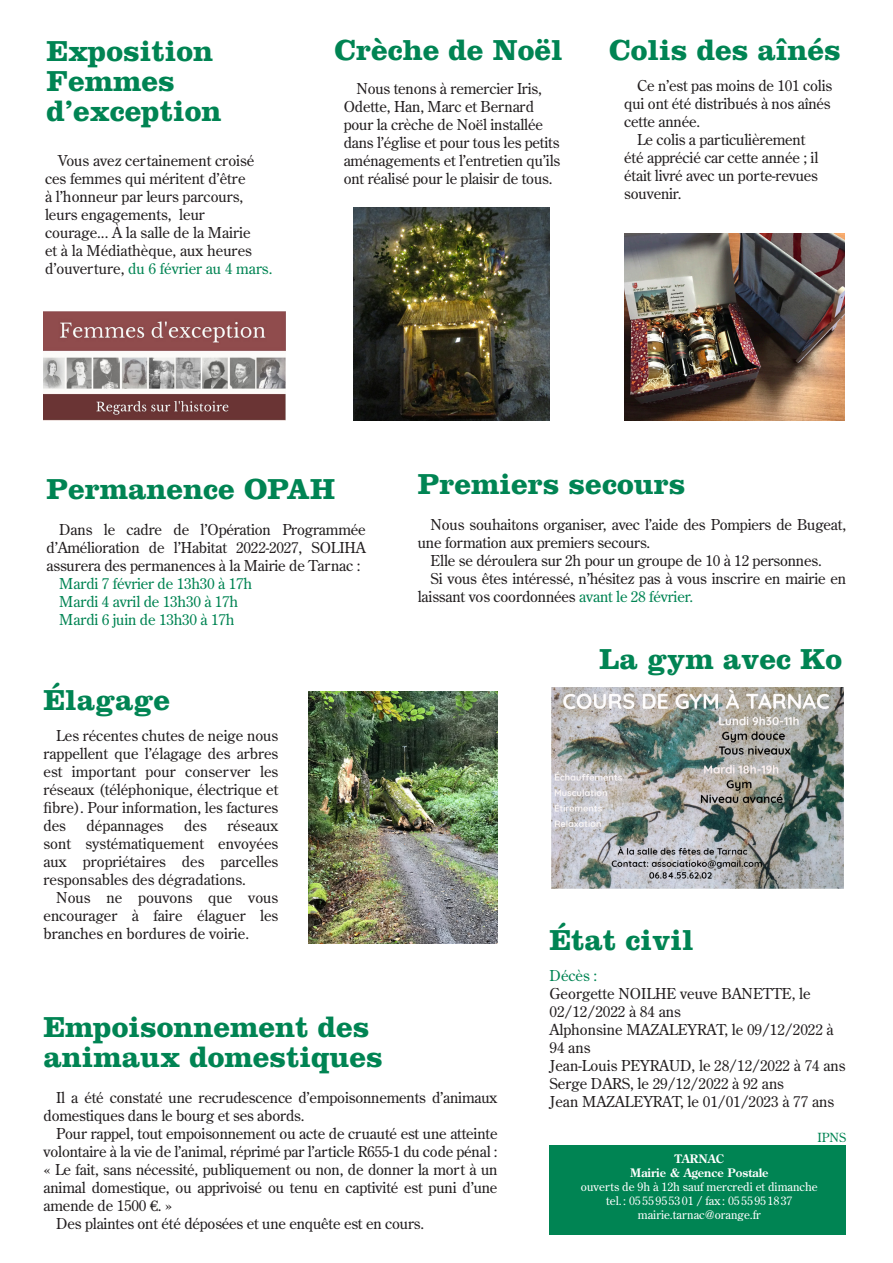
<style>
.page{position:relative;width:893px;height:1263px;background:#fff}
.page>*{position:absolute;margin:0;border:0;box-sizing:border-box;transform-origin:0 0}
.t1{font:700 30px "Clarendon";color:#008453}
.t2{font:15px/18px "Century Old Style";letter-spacing:-.01em;color:#231f20}
.t3{font:15px "Century Old Style";letter-spacing:-.01em;color:#008453}
.t4{font:12.6px "Century Old Style";color:#008453}
.t5{font:11.7px "Century Old Style";color:#fff}
.t6{font:700 11.7px "Century Old Style";color:#fff}
.s1{color:#008453}
.s2{font-family:"New Century Schlbk"}
</style>
<div class="page">
<div style="left:550px;top:1145px;width:296px;height:90px;background:#008453"></div>
<img style="left:624px;top:234px;width:221px;height:187px">
<img style="left:551px;top:687px;width:293px;height:202px">
<img style="left:354px;top:208px;width:195px;height:213px">
<img style="left:44px;top:312px;width:241px;height:109px">
<img style="left:308px;top:691px;width:189px;height:252px">
<p class="t1" style="left:47px;top:32px;width:168px">Exposition</p>
<p class="t1" style="left:47px;top:62px;width:130px">Femmes</p>
<p class="t1" style="left:47px;top:92px;width:177px">d’exception</p>
<p class="t2" style="left:45px;top:151px;width:229px;text-indent:13px">Vous avez certainement croisé ces femmes qui méritent d’être<br>à l’honneur par leurs parcours, leurs engagements, leur<br>courage... À la salle de la Mairie<br>et à la Médiathèque, aux heures d’ouverture, <span class="s1">du 6 février au 4 mars.</span></p>
<p class="t1" style="left:334px;top:32px;width:230px">Crèche de Noël</p>
<p class="t2" style="left:344px;top:80px;width:218px;text-indent:13px">Nous tenons à remercier Iris, Odette, Han, Marc et Bernard pour la crèche de Noël installée dans l’église et pour tous les petits aménagements et l’entretien qu’ils ont réalisé pour le plaisir de tous.</p>
<h1 class="t1" style="left:609px;top:32px;width:233px">Colis des aînés</h1>
<p class="t2" style="left:624px;top:77px;width:209px;text-align:justify;text-indent:13px">Ce n’est pas moins de 101 colis qui ont été distribués à nos aînés cette année.</p>
<p class="t2" style="left:624px;top:131px;width:196px;text-indent:13px">Le colis a particulièrement été apprécié car cette année ; il était livré avec un porte-revues souvenir.</p>
<p class="t1" style="left:47px;top:471px;width:290px">Permanence OPAH</p>
<p class="t2" style="left:47px;top:521px;width:321px;text-align:justify;text-indent:13px">Dans le cadre de l’Opération Programmée d’Amélioration de l’Habitat 2022-2027, SOLIHA assurera des permanences à la Mairie de Tarnac :</p>
<p class="t3" style="left:59px;top:574px;width:194px">Mardi 7 février de 13h30 à 17h</p>
<p class="t3" style="left:59px;top:592px;width:180px">Mardi 4 avril de 13h30 à 17h</p>
<p class="t3" style="left:59px;top:610px;width:177px">Mardi 6 juin de 13h30 à 17h</p>
<p class="t1" style="left:44px;top:682px;width:128px">Élagage</p>
<p class="t2" style="left:44px;top:726px;width:236px;text-align:justify;text-indent:13px">Les récentes chutes de neige nous rappellent que l’élagage des arbres est important pour conserver les réseaux (téléphonique, électrique et fibre). Pour information, les factures des</p>
<p class="t2" style="left:87px;top:816px;width:79px">dépannages</p>
<p class="t2" style="left:184px;top:816px;width:24px">des</p>
<p class="t2" style="left:44px;top:816px;width:236px;text-align:justify;text-indent:184px">réseaux sont systématiquement envoyées aux propriétaires des parcelles responsables des dégradations.</p>
<p class="t2" style="left:44px;top:888px;width:236px;text-align:justify;text-indent:13px">Nous ne pouvons que vous encourager à faire élaguer les branches en bordures de voirie.</p>
<p class="t1" style="left:418px;top:466px;width:269px">Premiers secours</p>
<p class="t2" style="left:418px;top:516px;width:430px;text-indent:13px">Nous souhaitons organiser, avec l’aide des Pompiers de Bugeat, une formation aux premiers secours.</p>
<p class="t2" style="left:431px;top:552px;width:393px">Elle se déroulera sur 2h pour un groupe de 10 à 12 personnes.</p>
<p class="t2" style="left:418px;top:570px;width:430px;text-indent:13px">Si vous êtes intéressé, n’hésitez pas à vous inscrire en mairie en laissant vos coordonnées <span class="s1">avant le 28 février.</span></p>
<h1 class="t1" style="left:600px;top:640px;width:244px">La gym avec Ko</h1>
<p class="t1" style="left:550px;top:921px;width:146px">État civil</p>
<p class="t1" style="left:44px;top:1009px;width:327px">Empoisonnement des</p>
<p class="t1" style="left:44px;top:1039px;width:341px">animaux domestiques</p>
<p class="t2" style="left:44px;top:1088px;width:455px;text-indent:13px">Il a été constaté une recrudescence d’empoisonnements d’animaux domestiques dans le bourg et ses abords.</p>
<p class="t2" style="left:44px;top:1124px;width:456px;text-align:justify;text-indent:13px">Pour rappel, tout empoisonnement ou acte de cruauté est une atteinte volontaire à la vie de l’animal, réprimé par l’article R655-1 du code pénal : « Le fait, sans nécessité, publiquement ou non, de donner la mort à un animal domestique, ou apprivoisé ou tenu en captivité est puni d’une amende de 1500 <span class="s2">€</span>. »</p>
<p class="t2" style="left:56px;top:1214px;width:369px">Des plaintes ont été déposées et une enquête est en cours.</p>
<p class="t3" style="left:550px;top:966px;width:49px">Décès :</p>
<p class="t2" style="left:550px;top:984px;width:263px">Georgette NOILHE veuve BANETTE, le<br>02/12/2022 à 84 ans</p>
<p class="t2" style="left:550px;top:1020px;width:286px">Alphonsine MAZALEYRAT, le 09/12/2022 à<br>94 ans</p>
<p class="t2" style="left:550px;top:1056px;width:297px">Jean-Louis PEYRAUD, le 28/12/2022 à 74 ans</p>
<p class="t2" style="left:550px;top:1074px;width:236px">Serge DARS, le 29/12/2022 à 92 ans</p>
<p class="t2" style="left:550px;top:1092px;width:286px">Jean MAZALEYRAT, le 01/01/2023 à 77 ans</p>
<p class="t4" style="left:817px;top:1129px;width:30px">IPNS</p>
<p class="t6" style="left:675px;top:1151px;width:51px">TARNAC</p>
<p class="t6" style="left:630px;top:1165px;width:140px">Mairie &amp; Agence Postale</p>
<p class="t5" style="left:581px;top:1179px;width:238px">ouverts de 9h à 12h sauf mercredi et dimanche</p>
<p class="t5" style="left:606px;top:1193px;width:188px">tel. : 05559553 01 / fax: 05 5595 1837</p>
<p class="t5" style="left:638px;top:1207px;width:125px">mairie.tarnac@orange.fr</p>
</div>
